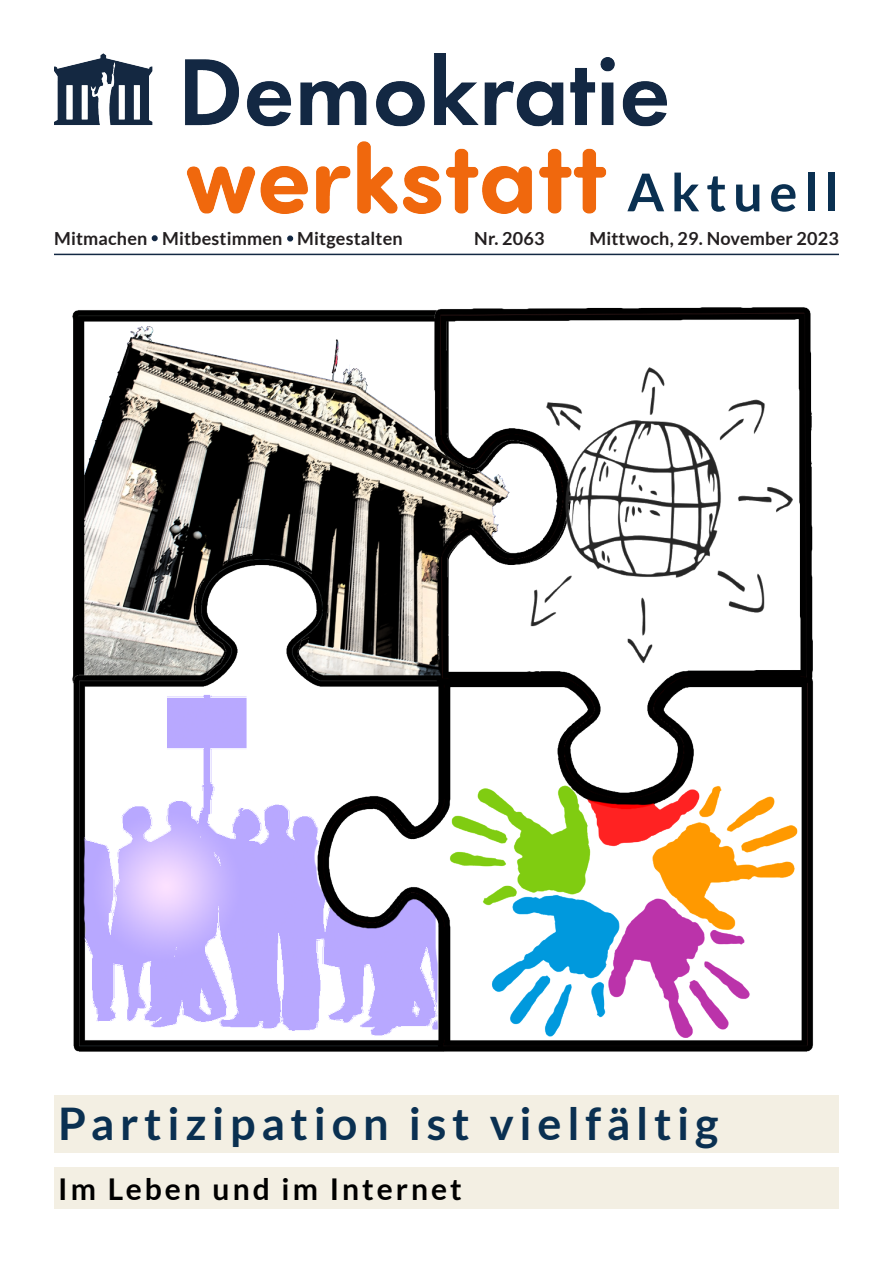
<style>
.page{position:relative;width:893px;height:1263px;background:#fff}
.page>*{position:absolute;margin:0;border:0;box-sizing:border-box;transform-origin:0 0}
.t1{font:700 52.2px "Lato";letter-spacing:.13em;color:#0a3051}
.t2{font:700 45px "Lato";letter-spacing:.13em;color:#0a3051}
.t3{font:700 30px "Lato";letter-spacing:.1em;color:#000}
.t4{font:700 18px "Lato";letter-spacing:.01em;color:#231f20}
</style>
<div class="page">
<img style="left:72px;top:307px;width:742px;height:745px">
<div style="left:54px;top:1095px;width:785px;height:58px;background:#f3efe3"></div>
<div style="left:54px;top:1168px;width:785px;height:41px;background:#f3efe3"></div>
<img style="left:54px;top:53px;width:613px;height:160px">
<hr style="left:54px;top:254px;width:785px;height:1px;background:#132843">
<svg style="left:152px;top:235px;width:6px;height:6px"></svg>
<svg style="left:287px;top:235px;width:6px;height:6px"></svg>
<p class="t1" style="left:627px;top:162px;width:213px">Aktuell</p>
<p class="t4" style="left:54px;top:228px;width:350px">Mitmachen Mitbestimmen Mitgestalten</p>
<p class="t4" style="left:474px;top:228px;width:72px">Nr. 2063</p>
<p class="t4" style="left:589px;top:228px;width:251px">Mittwoch, 29. November 2023</p>
<p class="t2" style="left:58px;top:1098px;width:662px">Partizipation ist vielfältig</p>
<p class="t3" style="left:58px;top:1172px;width:405px">Im Leben und im Internet</p>
</div>
